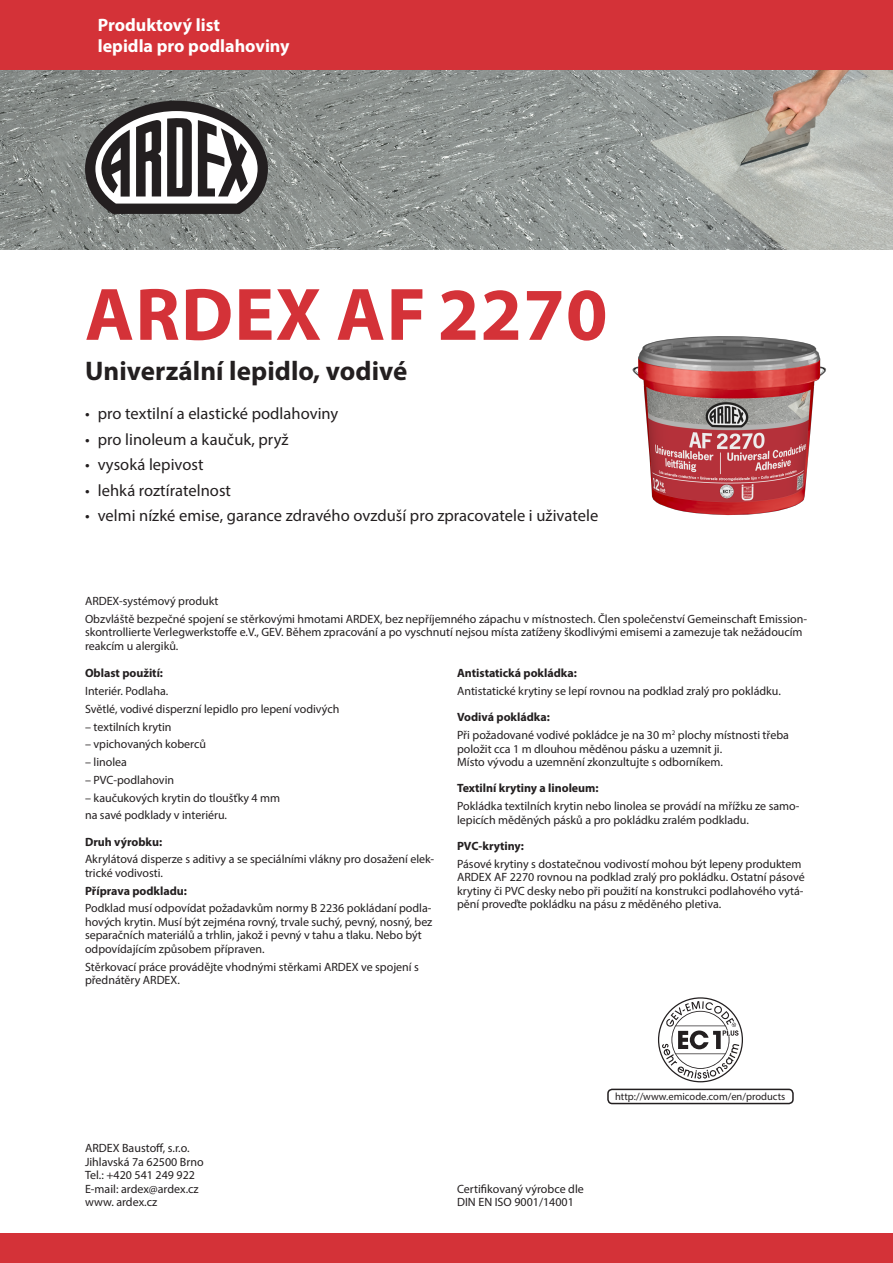
<style>
.page{position:relative;width:893px;height:1263px;background:#fff}
.page>*{position:absolute;margin:0;border:0;box-sizing:border-box;transform-origin:0 0}
.Titel{font:700 75px "Myriad Pro";letter-spacing:.015em;color:#d43238}
.Untertitel{font:700 27px "Myriad Pro";letter-spacing:.005em;color:#231f20}
.t1{font:700 18px/21.6px "Myriad Pro";color:#fff}
.t2{font:16.5px "Myriad Pro";letter-spacing:.005em;color:#231f20}
.Fliesstext{font:12px/13.5px "Myriad Pro";color:#231f20}
.Subheads{font:700 12px "Myriad Pro";color:#231f20}
.Fliesstext-2{font:700 12px "Myriad Pro";color:#231f20}
.t3{font:10.5px "Myriad Pro";color:#231f20}
</style>
<div class="page">
<div style="left:0;top:0;width:893px;height:71px;background:#d43238"></div>
<div style="left:0;top:1233px;width:893px;height:30px;background:#d43238"></div>
<svg style="left:658px;top:997px;width:85px;height:85px"></svg>
<div style="left:607px;top:1089px;width:187px;height:15px;border:2px solid #231f20;border-radius:4px"></div>
<img style="left:0;top:71px;width:893px;height:179px">
<svg style="left:85px;top:101px;width:183px;height:113px"></svg>
<img style="left:632px;top:336px;width:194px;height:180px">
<p class="t1" style="left:98px;top:13px;width:193px">Produktový list<br>lepidla pro podlahoviny</p>
<p class="Titel" style="left:85px;top:266px;width:524px">ARDEX AF 2270</p>
<p class="Untertitel" style="left:85px;top:354px;width:324px">Univerzální lepidlo, vodivé</p>
<p class="t2" style="left:85px;top:403px;width:255px">• pro textilní a elastické podlahoviny</p>
<p class="t2" style="left:85px;top:429px;width:205px">• pro linoleum a kaučuk, pryž</p>
<p class="t2" style="left:85px;top:454px;width:120px">• vysoká lepivost</p>
<p class="t2" style="left:85px;top:480px;width:147px">• lehká roztíratelnost</p>
<p class="t2" style="left:85px;top:505px;width:515px">• velmi nízké emise, garance zdravého ovzduší pro zpracovatele i uživatele</p>
<p class="Fliesstext" style="left:85px;top:594px;width:135px">ARDEX-systémový produkt</p>
<p class="Fliesstext" style="left:85px;top:612px;width:723px">Obzvláště bezpečné spojení se stěrkovými hmotami ARDEX, bez nepříjemného zápachu v místnostech. Člen společenství Gemeinschaft Emission&shy;skontrollierte Verlegwerkstoffe e.V., GEV. Během zpracování a po vyschnutí nejsou místa zatíženy škodlivými emisemi a zamezuje tak nežádoucím reakcím u alergiků.</p>
<p class="Subheads" style="left:85px;top:665px;width:80px">Oblast použití:</p>
<p class="Fliesstext" style="left:85px;top:684px;width:85px">Interiér. Podlaha.</p>
<p class="Fliesstext" style="left:85px;top:702px;width:256px">Světlé, vodivé disperzní lepidlo pro lepení vodivých</p>
<p class="Fliesstext" style="left:85px;top:720px;width:88px">– textilních krytin</p>
<p class="Fliesstext" style="left:85px;top:737px;width:122px">– vpichovaných koberců</p>
<p class="Fliesstext" style="left:85px;top:755px;width:43px">– linolea</p>
<p class="Fliesstext" style="left:85px;top:773px;width:91px">– PVC-podlahovin</p>
<p class="Fliesstext" style="left:85px;top:791px;width:197px">– kaučukových krytin do tloušťky 4 mm</p>
<p class="Fliesstext" style="left:85px;top:808px;width:143px">na savé podklady v interiéru.</p>
<p class="Subheads" style="left:85px;top:834px;width:79px">Druh výrobku:</p>
<p class="Fliesstext" style="left:85px;top:852px;width:351px">Akrylátová disperze s aditivy a se speciálními vlákny pro dosažení elek&shy;trické vodivosti.</p>
<p class="Fliesstext-2" style="left:85px;top:883px;width:104px">Příprava podkladu:</p>
<p class="Fliesstext" style="left:85px;top:901px;width:349px">Podklad musí odpovídat požadavkům normy B 2236 pokládaní podla&shy;hových krytin. Musí být zejména rovný, trvale suchý, pevný, nosný, bez separačních materiálů a trhlin, jakož i pevný v tahu a tlaku. Nebo být odpovídajícím způsobem přípraven.</p>
<p class="Fliesstext" style="left:85px;top:960px;width:335px">Stěrkovací práce provádějte vhodnými stěrkami ARDEX ve spojení s přednátěry ARDEX.</p>
<p class="Subheads" style="left:457px;top:665px;width:121px">Antistatická pokládka:</p>
<p class="Fliesstext" style="left:457px;top:684px;width:325px">Antistatické krytiny se lepí rovnou na podklad zralý pro pokládku.</p>
<p class="Subheads" style="left:457px;top:709px;width:94px">Vodivá pokládka:</p>
<p class="Fliesstext" style="left:457px;top:728px;width:333px">Při požadované vodivé pokládce je na 30 m<sup>2</sup> plochy místnosti třeba položit cca 1 m dlouhou měděnou pásku a uzemnit ji.<br>Místo vývodu a uzemnění zkonzultujte s odborníkem.</p>
<p class="Subheads" style="left:457px;top:780px;width:143px">Textilní krytiny a linoleum:</p>
<p class="Fliesstext" style="left:457px;top:799px;width:344px">Pokládka textilních krytin nebo linolea se provádí na mřížku ze samo&shy;lepicích měděných pásků a pro pokládku zralém podkladu.</p>
<p class="Subheads" style="left:457px;top:838px;width:68px">PVC-krytiny:</p>
<p class="Fliesstext" style="left:457px;top:857px;width:349px">Pásové krytiny s dostatečnou vodivostí mohou být lepeny produktem ARDEX AF 2270 rovnou na podklad zralý pro pokládku. Ostatní pásové krytiny či PVC desky nebo při použití na konstrukci podlahového vytá&shy;pění proveďte pokládku na pásu z měděného pletiva.</p>
<p class="Fliesstext" style="left:85px;top:1141px;width:106px">ARDEX Baustoff, s.r.o.</p>
<p class="Fliesstext" style="left:85px;top:1155px;width:120px">Jihlavská 7a 62500 Brno</p>
<p class="Fliesstext" style="left:85px;top:1168px;width:112px">Tel.: +420 541 249 922</p>
<p class="Fliesstext" style="left:85px;top:1182px;width:115px">E-mail: ardex@ardex.cz</p>
<p class="Fliesstext" style="left:85px;top:1195px;width:74px">www. ardex.cz</p>
<p class="t3" style="left:615px;top:1090px;width:172px">http://www.emicode.com/en/products</p>
<p class="Fliesstext" style="left:457px;top:1182px;width:128px">Certifikovaný výrobce dle</p>
<p class="Fliesstext" style="left:457px;top:1195px;width:118px">DIN EN ISO 9001/14001</p>
</div>
